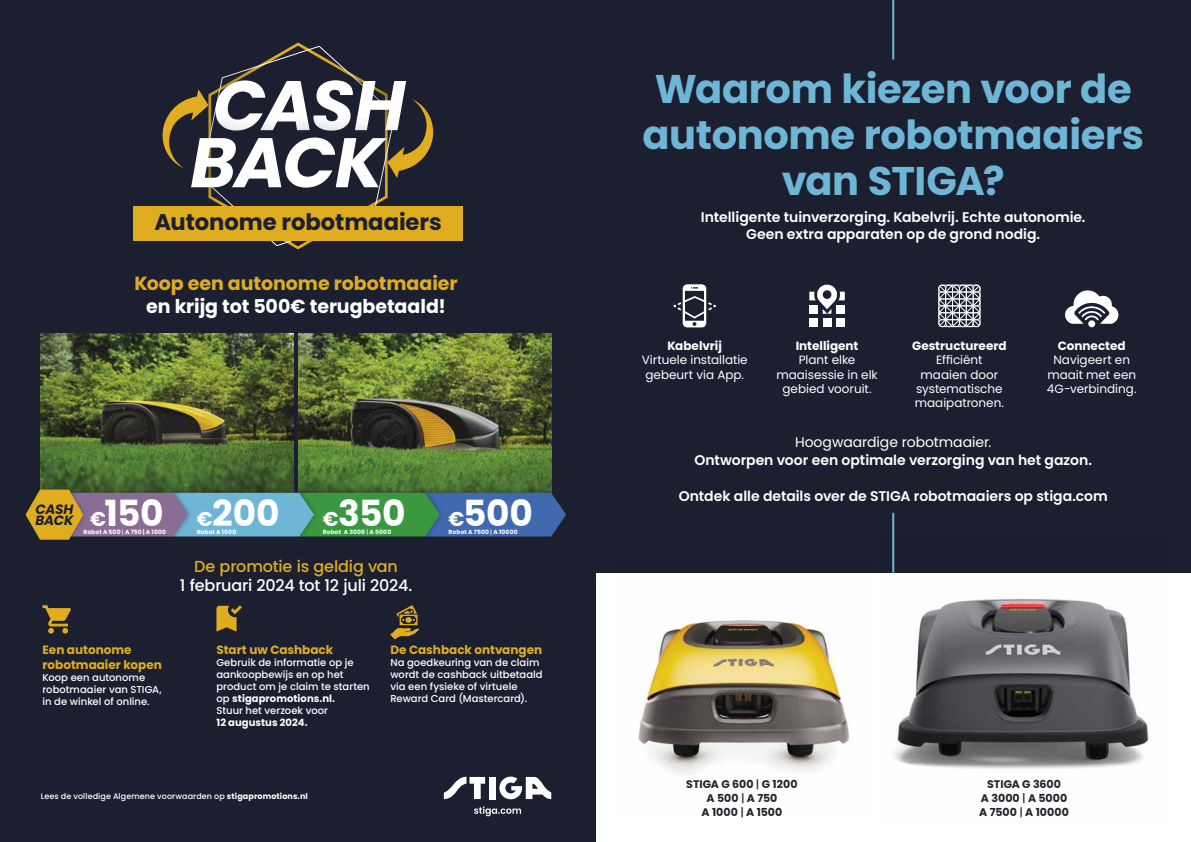
<style>
.page{position:relative;width:1191px;height:842px;background:#fff}
.page>*{position:absolute;margin:0;border:0;box-sizing:border-box;transform-origin:0 0}
.t1{font:italic 700 70px/57.1px "Poppins";letter-spacing:-.04em;color:#fff;text-align:center}
.t2{font:700 40px/46px "Poppins";letter-spacing:-.01em;color:#6eb6d5;text-align:center}
.t3{font:700 36px "Poppins";letter-spacing:-.015em;color:#fff}
.t4{font:700 22.7px "Poppins";letter-spacing:-.005em;color:#1b1f2f}
.t5{font:700 20px "Poppins";color:#fff}
.t6{font:700 19px "Poppins";letter-spacing:-.005em;color:#fff}
.t7{font:700 19px "Poppins";letter-spacing:-.005em;color:#e0ad20}
.t8{font:500 16px "Poppins";letter-spacing:-.015em;color:#fff}
.t9{font:500 16px "Poppins";letter-spacing:-.005em;color:#e0ad20}
.t10{font:600 14px/16.8px "Poppins";letter-spacing:-.005em;color:#fff;text-align:center}
.t11{font:14px "Poppins";letter-spacing:-.005em;color:#fff}
.t12{font:italic 700 13.5px/10.6px "Poppins";letter-spacing:-.02em;color:#1b1f2f}
.t13{font:12px/14.4px "Poppins";letter-spacing:-.005em;color:#fff;text-align:center}
.t14{font:700 12px/14.4px "Poppins";color:#e0ad20}
.t15{font:700 12px "Poppins";color:#fff}
.t16{font:700 11px/14px "Poppins";letter-spacing:.01em;color:#21242a;text-align:center}
.t17{font:500 10px/12px "Poppins";color:#fff}
.t18{font:700 10px "Poppins";letter-spacing:.005em;color:#fff}
.t19{font:500 8px "Poppins";letter-spacing:.015em;color:#fff}
.t20{font:700 5.9px "Poppins";letter-spacing:.02em;color:#fff}
.s1{font-size:20px}
.s2{font-weight:500}
.s3{font-weight:700}
</style>
<div class="page">
<div style="left:0;top:0;width:595px;height:842px;background:#1b1f2f"></div>
<div style="left:595px;top:0;width:596px;height:573px;background:#1b1f2f"></div>
<img style="left:41px;top:334px;width:252px;height:154px">
<img style="left:299px;top:334px;width:252px;height:154px">
<img style="left:893px;top:536px;width:257px;height:233px">
<img style="left:638px;top:617px;width:211px;height:157px">
<div style="left:489px;top:777px;width:7px;height:22px;background:#fff"></div>
<svg style="left:444px;top:777px;width:41px;height:22px"></svg>
<svg style="left:499px;top:777px;width:52px;height:22px"></svg>
<svg style="left:474px;top:806px;width:47px;height:10px"></svg>
<div style="left:420px;top:488px;width:151px;height:54px;background:#21242a;opacity:.5"></div>
<div style="left:294px;top:488px;width:150px;height:54px;background:#21242a;opacity:.5"></div>
<div style="left:168px;top:488px;width:151px;height:54px;background:#21242a;opacity:.5"></div>
<div style="left:42px;top:488px;width:151px;height:54px;background:#21242a;opacity:.5"></div>
<svg style="left:43px;top:605px;width:28px;height:29px"></svg>
<svg style="left:216px;top:605px;width:26px;height:27px"></svg>
<svg style="left:390px;top:605px;width:29px;height:34px"></svg>
<div style="left:21px;top:485px;width:67px;height:59px;background:#21242a;opacity:.5"></div>
<svg style="left:26px;top:490px;width:540px;height:50px;background:#5d807d"></svg>
<div style="left:133px;top:207px;width:329px;height:34px;background:#e0ad20"></div>
<svg style="left:161px;top:42px;width:273px;height:208px"></svg>
<hr style="left:892px;top:0;width:2px;height:60px;background:#6eb6d5">
<hr style="left:892px;top:513px;width:2px;height:60px;background:#6eb6d5">
<svg style="left:673px;top:284px;width:43px;height:43px"></svg>
<div style="left:836px;top:318px;width:9px;height:9px;background:#fff"></div>
<div style="left:822px;top:318px;width:9px;height:9px;background:#fff"></div>
<div style="left:809px;top:318px;width:9px;height:9px;background:#fff"></div>
<svg style="left:809px;top:284px;width:36px;height:30px"></svg>
<svg style="left:938px;top:285px;width:42px;height:42px"></svg>
<div style="left:1088px;top:320px;width:7px;height:7px;background:#fff;border-radius:50%"></div>
<svg style="left:1065px;top:290px;width:54px;height:34px"></svg>
<h1 class="t1" style="left:190px;top:77px;width:216px">CASH<br>BACK</h1>
<h3 class="t4" style="left:154px;top:209px;width:289px">Autonome robotmaaiers</h3>
<h3 class="t7" style="left:134px;top:272px;width:325px">Koop een autonome robotmaaier</h3>
<h3 class="t6" style="left:146px;top:295px;width:301px">en krijg tot 500€ terugbetaald!</h3>
<h3 class="t12" style="left:35px;top:504px;width:40px">CASH<br>BACK</h3>
<h3 class="t3" style="left:90px;top:492px;width:75px"><span class="s1">€</span>150</h3>
<p class="t20" style="left:83px;top:528px;width:84px">Robot A 500 <span class="s2">|</span> A 750 | A 1000</p>
<h3 class="t3" style="left:212px;top:492px;width:195px">200 <span class="s1">€</span>350</h3>
<p class="t20" style="left:323px;top:528px;width:70px">Robot A 3000 <span class="s2">|</span> A 5000</p>
<h3 class="t5" style="left:197px;top:507px;width:17px">€</h3>
<p class="t20" style="left:197px;top:528px;width:41px">Robot A 1500</p>
<h3 class="t9" style="left:194px;top:557px;width:205px">De promotie is geldig van</h3>
<h3 class="t8" style="left:180px;top:576px;width:234px">1 februari 2024 tot 12 juli 2024.</h3>
<h3 class="t3" style="left:463px;top:492px;width:71px">500</h3>
<h3 class="t5" style="left:448px;top:507px;width:17px">€</h3>
<p class="t20" style="left:448px;top:528px;width:70px">Robot A 7500 <span class="s2">|</span> A 10000</p>
<p class="t14" style="left:43px;top:643px;width:121px">Een autonome robotmaaier kopen</p>
<p class="t17" style="left:43px;top:671px;width:121px">Koop een autonome robotmaaier van STIGA, in de winkel of online.</p>
<p class="t14" style="left:216px;top:643px;width:118px">Start uw Cashback</p>
<p class="t17" style="left:216px;top:657px;width:155px">Gebruik de informatie op je aankoopbewijs en op het product om je claim te starten op <span class="s3">stigapromotions.nl.<br></span>Stuur het verzoek voor</p>
<p class="t18" style="left:216px;top:717px;width:93px">12 augustus 2024.</p>
<p class="t14" style="left:390px;top:643px;width:153px">De Cashback ontvangen</p>
<p class="t17" style="left:390px;top:657px;width:154px">Na goedkeuring van de claim wordt de cashback uitbetaald via een fysieke of virtuele<br>Reward Card (Mastercard).</p>
<p class="t19" style="left:41px;top:792px;width:268px">Lees de volledige Algemene voorwaarden op <span class="s3">stigapromotions.nl</span></p>
<h2 class="t2" style="left:642px;top:67px;width:503px">Waarom kiezen voor de autonome robotmaaiers van STIGA?</h2>
<h3 class="t10" style="left:701px;top:209px;width:386px">Intelligente tuinverzorging. Kabelvrij. Echte autonomie.<br>Geen extra apparaten op de grond nodig.</h3>
<p class="t15" style="left:667px;top:339px;width:56px">Kabelvrij</p>
<p class="t13" style="left:642px;top:353px;width:107px">Virtuele installatie gebeurt via App.</p>
<p class="t15" style="left:795px;top:339px;width:64px">Intelligent</p>
<p class="t13" style="left:776px;top:353px;width:103px">Plant elke maaisessie in elk gebied vooruit.</p>
<p class="t15" style="left:912px;top:339px;width:96px">Gestructureerd</p>
<p class="t13" style="left:915px;top:353px;width:91px">Efficiënt maaien door systematische maaipatronen.</p>
<p class="t15" style="left:1057px;top:339px;width:69px">Connected</p>
<p class="t13" style="left:1047px;top:353px;width:91px">Navigeert en maait met een<br>4G-verbinding.</p>
<h3 class="t11" style="left:795px;top:434px;width:198px">Hoogwaardige robotmaaier.</h3>
<h3 class="t10" style="left:694px;top:452px;width:399px">Ontworpen voor een optimale verzorging van het gazon.</h3>
<h3 class="t10" style="left:679px;top:488px;width:430px">Ontdek alle details over de STIGA robotmaaiers op stiga.com</h3>
<p class="t16" style="left:686px;top:777px;width:113px">STIGA G 600 <span class="s2">|</span> G 1200<br>A 500 <span class="s2">|</span> A 750<br>A 1000 <span class="s2">|</span> A 1500</p>
<p class="t16" style="left:979px;top:777px;width:91px">STIGA G 3600<br>A 3000 <span class="s2">|</span> A 5000<br>A 7500 <span class="s2">|</span> A 10000</p>
</div>
